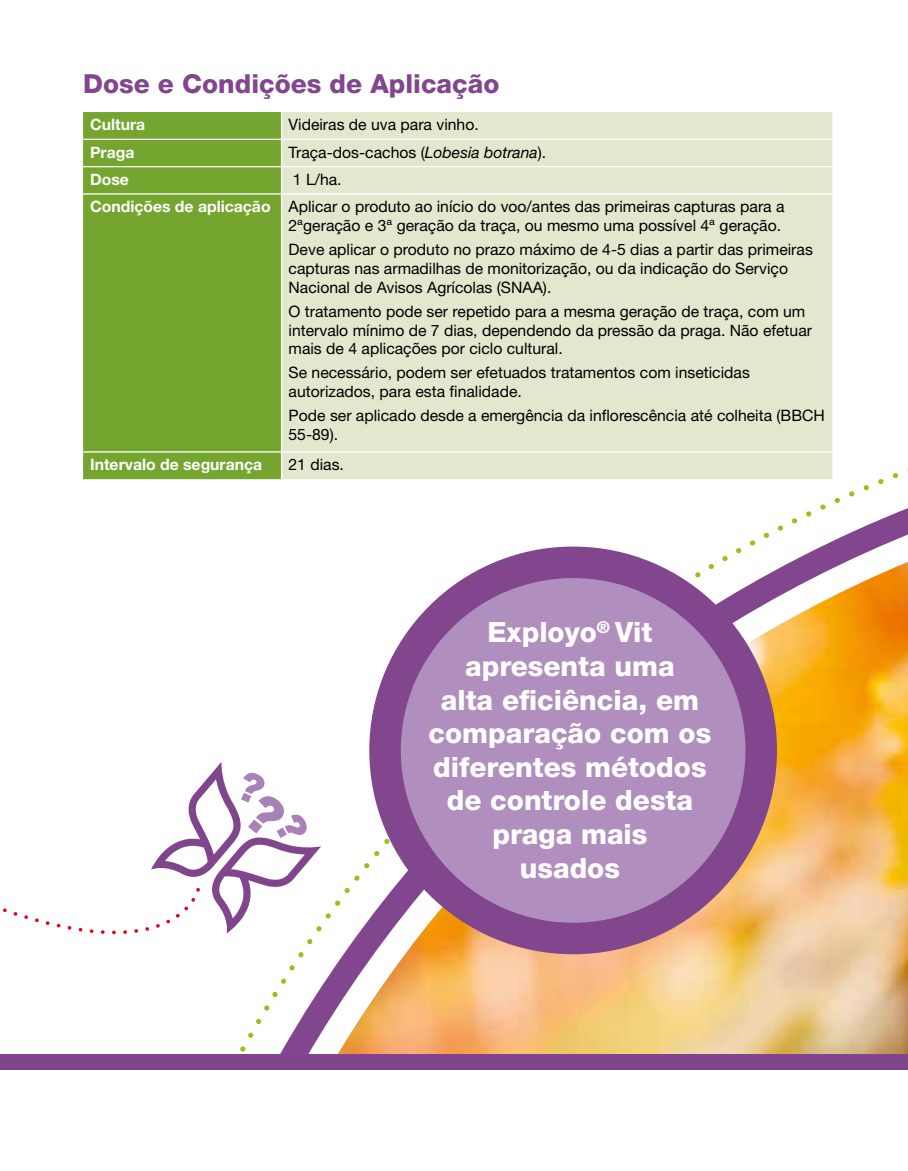
<style>
.page{position:relative;width:908px;height:1171px;background:#fff}
.page>*{position:absolute;margin:0;border:0;box-sizing:border-box;transform-origin:0 0}
.t1{font:800 28px/33.6px "Helvetica Neue LT Std";color:#fff;text-align:center}
.t2{font:800 26.25px "Helvetica Neue LT Std";color:#82468f}
.t3{font:15.75px/18.9px "Helvetica Neue LT Std";color:#000}
.t4{font:700 15.75px "Helvetica Neue LT Std";color:#fff}
.s1{font-style:italic}
.s2{font-weight:700;color:#fff}
</style>
<div class="page">
<svg style="left:164px;top:469px;width:744px;height:583px"></svg>
<img style="left:276px;top:562px;width:632px;height:492px">
<div style="left:385px;top:562px;width:376px;height:376px;background:#b08ebd;border-radius:50%"></div>
<div style="left:369px;top:546px;width:408px;height:408px;border:32px solid #82468f;border-radius:50%"></div>
<div style="left:0;top:1054px;width:908px;height:16px;background:#81458e"></div>
<div style="left:83px;top:112px;width:198px;height:367px;background:#74a52e"></div>
<div style="left:282px;top:112px;width:550px;height:367px;background:#e1e8cd"></div>
<hr style="left:83px;top:139px;width:199px;height:1px;background:#fff">
<hr style="left:282px;top:139px;width:550px;height:1px;background:#fff">
<hr style="left:83px;top:166px;width:199px;height:1px;background:#fff">
<hr style="left:282px;top:166px;width:550px;height:1px;background:#fff">
<hr style="left:83px;top:193px;width:199px;height:2px;background:#fff">
<hr style="left:282px;top:193px;width:550px;height:2px;background:#fff">
<hr style="left:83px;top:451px;width:199px;height:1px;background:#fff">
<hr style="left:282px;top:451px;width:550px;height:1px;background:#fff">
<svg style="left:3px;top:762px;width:318px;height:232px"></svg>
<h2 class="t2" style="left:83px;top:68px;width:418px">Dose e Condições de Aplicação</h2>
<p class="t4" style="left:90px;top:115px;width:57px">Cultura</p>
<p class="t3" style="left:289px;top:115px;width:192px">Videiras de uva para vinho.</p>
<p class="t4" style="left:90px;top:142px;width:46px">Praga</p>
<p class="t3" style="left:289px;top:142px;width:259px">Traça-dos-cachos (<span class="s1">Lobesia botrana</span>).</p>
<p class="t4" style="left:90px;top:169px;width:40px">Dose</p>
<p class="t3" style="left:90px;top:165px;width:696px;line-height:27.3px;text-indent:203px">1 L/ha.<br><span class="s2">Condições de aplicação</span> Aplicar o produto ao início do voo/antes das primeiras capturas para a</p>
<p class="t3" style="left:289px;top:213px;width:526px;line-height:23.8px">2ªgeração e 3ª geração da traça, ou mesmo uma possível 4ª geração.<br>Deve aplicar o produto no prazo máximo de 4-5 dias a partir das primeiras</p>
<p class="t3" style="left:289px;top:259px;width:501px">capturas nas armadilhas de monitorização, ou da indicação do Serviço<br>Nacional de Avisos Agrícolas (SNAA).</p>
<p class="t3" style="left:289px;top:301px;width:525px">O tratamento pode ser repetido para a mesma geração de traça, com um intervalo mínimo de 7 dias, dependendo da pressão da praga. Não efetuar mais de 4 aplicações por ciclo cultural.</p>
<p class="t3" style="left:289px;top:363px;width:463px">Se necessário, podem ser efetuados tratamentos com inseticidas autorizados, para esta finalidade.</p>
<p class="t3" style="left:289px;top:406px;width:538px">Pode ser aplicado desde a emergência da inflorescência até colheita (BBCH<br>55-89).</p>
<p class="t4" style="left:90px;top:455px;width:174px">Intervalo de segurança</p>
<p class="t3" style="left:289px;top:455px;width:57px">21 dias.</p>
<h1 class="t1" style="left:428px;top:615px;width:284px">Exployo<sup>®</sup> Vit apresenta uma<br>alta eficiência, em comparação com os diferentes métodos de controle desta praga mais<br>usados</h1>
</div>
